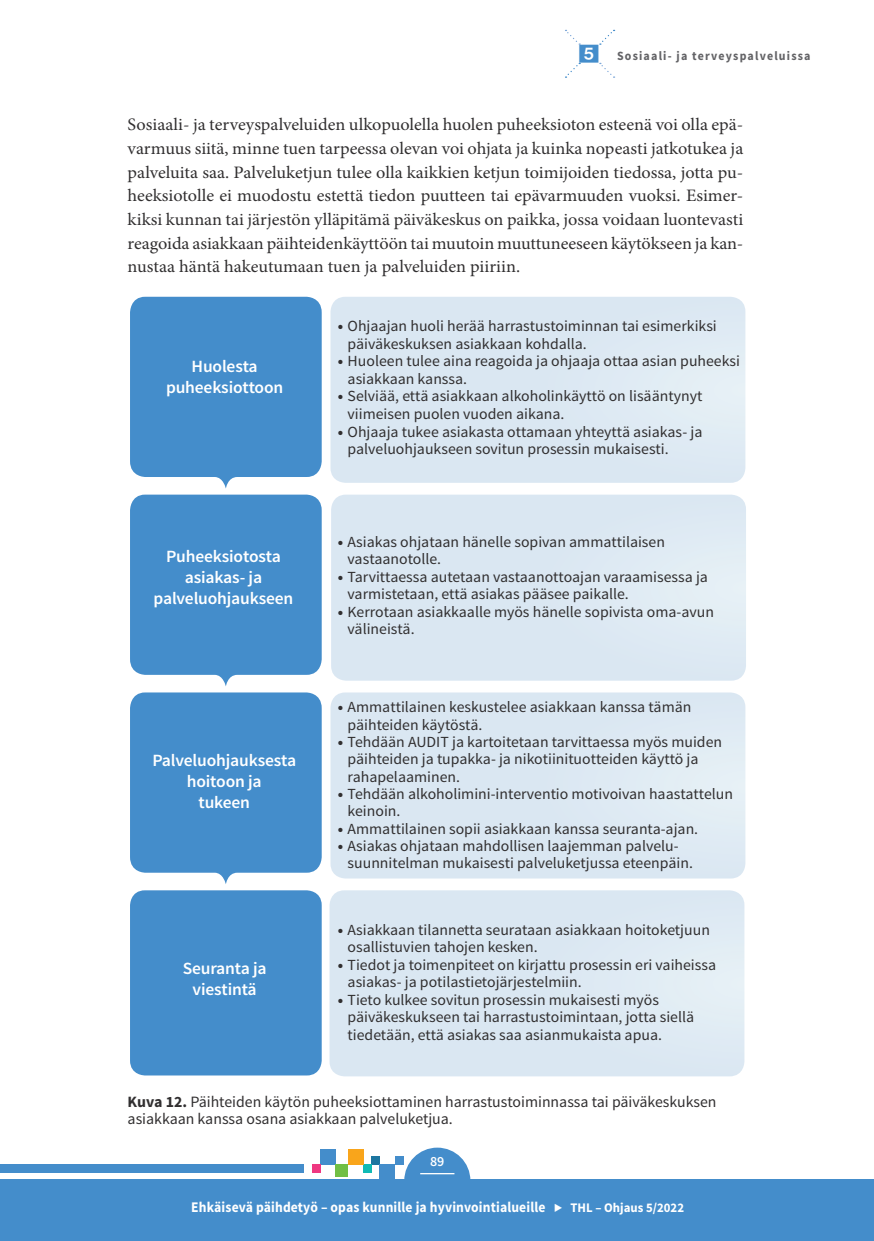
<style>
.page{position:relative;width:874px;height:1241px;background:#fff}
.page>*{position:absolute;margin:0;border:0;box-sizing:border-box;transform-origin:0 0}
.Leipis{font:17.5px/23.6px "Minion Pro";color:#312f30;text-align:justify;scale:1.04 1}
.Kuvioteksti{font:600 17.15px/21px "Source Sans Pro";letter-spacing:-.01em;color:#fff;text-align:center}
.Kuvateksti{font:15.75px/17.5px "Source Sans Pro";color:#312f30}
.t1{font:15.4px/17.5px "Source Sans Pro";color:#312f30}
.t2{font:700 14.7px "Source Sans Pro";letter-spacing:.01em;color:#fff;scale:.92 1}
.t3{font:600 14px "Source Sans Pro";color:#fff}
.t4{font:700 12.6px "Source Sans Pro";letter-spacing:.1em;color:#636366;scale:.94 1}
.s1{font-weight:700}
.s2{font-size:13.12px}
</style>
<div class="page">
<div style="left:330px;top:692px;width:415px;height:186px;background:#dae7f2;border-radius:15px"></div>
<div style="left:331px;top:494px;width:414px;height:186px;background:#dae7f2;border-radius:15px"></div>
<div style="left:329px;top:890px;width:415px;height:186px;background:#dae7f2;border-radius:15px"></div>
<div style="left:130px;top:890px;width:191px;height:185px;background:#448dcb;border-radius:15px"></div>
<div style="left:130px;top:297px;width:191px;height:191px;background:#448dcb"></div>
<div style="left:330px;top:297px;width:415px;height:186px;background:#dae7f2;border-radius:15px"></div>
<svg style="left:130px;top:494px;width:191px;height:192px;background:#5094ce"></svg>
<svg style="left:130px;top:692px;width:191px;height:192px;background:#5094ce"></svg>
<div style="left:404px;top:1147px;width:66px;height:66px;background:#448dcb;border-radius:50%"></div>
<hr style="left:420px;top:1172px;width:34px;height:2px;background:#fff">
<div style="left:0;top:1179px;width:873px;height:61px;background:#448dcb"></div>
<div style="left:371px;top:1156px;width:8px;height:8px;background:#1d76a0"></div>
<div style="left:395px;top:1156px;width:8px;height:8px;background:#448dcb"></div>
<div style="left:363px;top:1164px;width:8px;height:8px;background:#10bab5"></div>
<div style="left:379px;top:1164px;width:16px;height:15px;background:#448dcb"></div>
<div style="left:348px;top:1148px;width:15px;height:16px;background:#f9a51b"></div>
<div style="left:320px;top:1148px;width:15px;height:16px;background:#448dcb"></div>
<div style="left:335px;top:1164px;width:13px;height:12px;background:#71bf44"></div>
<div style="left:312px;top:1164px;width:8px;height:8px;background:#ef3781"></div>
<div style="left:0;top:1164px;width:303px;height:8px;background:#448dcb"></div>
<svg style="left:565px;top:30px;width:49px;height:48px"></svg>
<p class="t4" style="left:617px;top:47px;width:207px">Sosiaali- ja terveyspalveluissa</p>
<p class="Leipis" style="left:127px;top:113px;width:593px">Sosiaali- ja terveyspalveluiden ulkopuolella huolen puheeksioton esteenä voi olla epä&shy;varmuus siitä, minne tuen tarpeessa olevan voi ohjata ja kuinka nopeasti jatkotukea ja palveluita saa. Palveluketjun tulee olla kaikkien ketjun toimijoiden tiedossa, jotta pu&shy;heeksiotolle ei muodostu estettä tiedon puutteen tai epävarmuuden vuoksi. Esimer&shy;kiksi kunnan tai järjestön ylläpitämä päiväkeskus on paikka, jossa voidaan luontevasti reagoida asiakkaan päihteidenkäyttöön tai muutoin muuttuneeseen käytökseen ja kan&shy;nustaa häntä hakeutumaan tuen ja palveluiden piiriin.</p>
<p class="Kuvioteksti" style="left:166px;top:356px;width:119px">Huolesta puheeksiottoon</p>
<p class="Kuvioteksti" style="left:166px;top:546px;width:116px">Puheeksiotosta asiakas- ja</p>
<p class="Kuvioteksti" style="left:153px;top:588px;width:141px">palveluohjaukseen</p>
<p class="Kuvioteksti" style="left:152px;top:749px;width:145px">Palveluohjauksesta hoitoon ja</p>
<p class="Kuvioteksti" style="left:198px;top:791px;width:53px">tukeen</p>
<p class="Kuvioteksti" style="left:182px;top:958px;width:85px">Seuranta ja viestintä</p>
<p class="t1" style="left:347px;top:318px;width:370px;text-indent:-10px"><span class="s1">•</span> Ohjaajan huoli herää harrastustoiminnan tai esimerkiksi päiväkeskuksen asiakkaan kohdalla.</p>
<p class="t1" style="left:347px;top:353px;width:394px;text-indent:-10px"><span class="s1">•</span> Huoleen tulee aina reagoida ja ohjaaja ottaa asian puheeksi asiakkaan kanssa.</p>
<p class="t1" style="left:347px;top:388px;width:356px;text-indent:-10px"><span class="s1">•</span> Selviää, että asiakkaan alkoholinkäyttö on lisääntynyt viimeisen puolen vuoden aikana.</p>
<p class="t1" style="left:347px;top:423px;width:356px;text-indent:-10px"><span class="s1">•</span> Ohjaaja tukee asiakasta ottamaan yhteyttä asiakas- ja palveluohjaukseen sovitun prosessin mukaisesti.</p>
<p class="t1" style="left:347px;top:533px;width:319px;text-indent:-10px"><span class="s1">•</span> Asiakas ohjataan hänelle sopivan ammattilaisen vastaanotolle.</p>
<p class="t1" style="left:347px;top:568px;width:362px;text-indent:-10px"><span class="s1">•</span> Tarvittaessa autetaan vastaanottoajan varaamisessa ja varmistetaan, että asiakas pääsee paikalle.</p>
<p class="t1" style="left:347px;top:603px;width:368px;text-indent:-10px"><span class="s1">•</span> Kerrotaan asiakkaalle myös hänelle sopivista oma-avun välineistä.</p>
<p class="t1" style="left:347px;top:698px;width:345px;text-indent:-10px"><span class="s1">•</span> Ammattilainen keskustelee asiakkaan kanssa tämän päihteiden käytöstä.</p>
<p class="t1" style="left:347px;top:733px;width:376px;text-indent:-10px"><span class="s1">•</span> Tehdään AUDIT ja kartoitetaan tarvittaessa myös muiden päihteiden ja tupakka- ja nikotiinituotteiden käyttö ja rahapelaaminen.</p>
<p class="t1" style="left:347px;top:785px;width:387px;text-indent:-10px"><span class="s1">•</span> Tehdään alkoholimini-interventio motivoivan haastattelun keinoin.</p>
<p class="t1" style="left:337px;top:820px;width:362px"><span class="s1">•</span> Ammattilainen sopii asiakkaan kanssa seuranta-ajan.</p>
<p class="t1" style="left:347px;top:837px;width:346px;text-indent:-10px"><span class="s1">•</span> Asiakas ohjataan mahdollisen laajemman palvelu&shy;suunnitelman mukaisesti palveluketjussa eteenpäin.</p>
<p class="t1" style="left:347px;top:921px;width:363px;text-indent:-10px"><span class="s1">•</span> Asiakkaan tilannetta seurataan asiakkaan hoitoketjuun osallistuvien tahojen kesken.</p>
<p class="t1" style="left:347px;top:956px;width:370px;text-indent:-10px"><span class="s1">•</span> Tiedot ja toimenpiteet on kirjattu prosessin eri vaiheissa asiakas- ja potilastietojärjestelmiin.</p>
<p class="t1" style="left:347px;top:991px;width:348px;text-indent:-10px"><span class="s1">•</span> Tieto kulkee sovitun prosessin mukaisesti myös päiväkeskukseen tai harrastustoimintaan, jotta siellä tiedetään, että asiakas saa asianmukaista apua.</p>
<p class="Kuvateksti" style="left:127px;top:1092px;width:590px"><span class="s1">Kuva 12.</span> Päihteiden käytön puheeksiottaminen harrastustoiminnassa tai päiväkeskuksen asiakkaan kanssa osana asiakkaan palveluketjua.</p>
<p class="t3" style="left:430px;top:1151px;width:16px">89</p>
<p class="t2" style="left:191px;top:1197px;width:537px">Ehkäisevä päihdetyö – opas kunnille ja hyvinvointialueille ▶ <span class="s2">THL – Ohjaus 5/2022</span></p>
</div>
